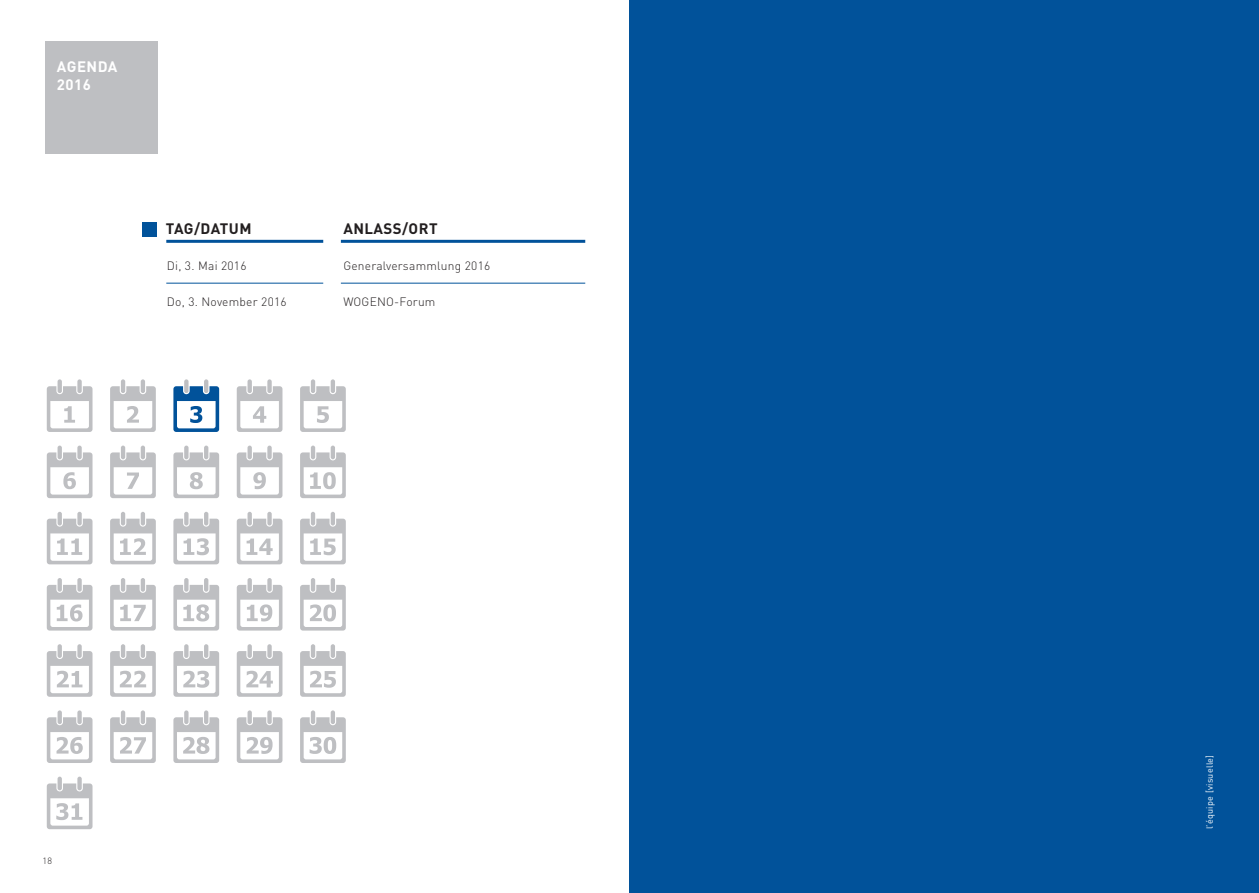
<style>
.page{position:relative;width:1259px;height:893px;background:#fff}
.page>*{position:absolute;margin:0;border:0;box-sizing:border-box;transform-origin:0 0}
.t1{font:700 15px "DIN";letter-spacing:.03em;color:#231f20}
.t2{font:700 15px/18px "DIN";letter-spacing:.03em;color:#fff}
.t3{font:300 12px "DIN";letter-spacing:.02em;color:#231f20}
.t4{font:9px "DIN";letter-spacing:.03em;color:#fff}
.t5{font:300 9px "DIN";color:#231f20}
</style>
<div class="page">
<div style="left:45px;top:42px;width:112px;height:112px;background:#bebfc2"></div>
<div style="left:142px;top:222px;width:15px;height:15px;background:#01529a"></div>
<hr style="left:166px;top:240px;width:157px;height:3px;background:#01529a">
<hr style="left:341px;top:240px;width:244px;height:3px;background:#01529a">
<hr style="left:341px;top:283px;width:244px;height:1px;background:#01529a">
<hr style="left:166px;top:283px;width:157px;height:1px;background:#01529a">
<div style="left:77px;top:446px;width:5px;height:13px;background:#bebfc2;border-radius:2px"></div>
<hr style="left:58px;top:446px;width:4px;height:13px;background:#bebfc2;border-radius:2px">
<svg style="left:47px;top:452px;width:45px;height:46px"></svg>
<hr style="left:141px;top:446px;width:4px;height:13px;background:#bebfc2;border-radius:2px">
<hr style="left:121px;top:446px;width:4px;height:13px;background:#bebfc2;border-radius:2px">
<svg style="left:110px;top:452px;width:46px;height:46px"></svg>
<hr style="left:204px;top:446px;width:4px;height:13px;background:#bebfc2;border-radius:2px">
<svg style="left:184px;top:446px;width:4px;height:13px"></svg>
<svg style="left:173px;top:452px;width:46px;height:46px"></svg>
<div style="left:267px;top:446px;width:5px;height:13px;background:#bebfc2;border-radius:2px"></div>
<div style="left:247px;top:446px;width:5px;height:13px;background:#bebfc2;border-radius:2px"></div>
<svg style="left:237px;top:452px;width:45px;height:46px"></svg>
<hr style="left:331px;top:446px;width:4px;height:13px;background:#bebfc2;border-radius:2px">
<hr style="left:311px;top:446px;width:4px;height:13px;background:#bebfc2;border-radius:2px">
<svg style="left:300px;top:452px;width:46px;height:46px"></svg>
<div style="left:77px;top:512px;width:5px;height:13px;background:#bebfc2;border-radius:2px"></div>
<hr style="left:58px;top:512px;width:4px;height:13px;background:#bebfc2;border-radius:2px">
<svg style="left:47px;top:519px;width:45px;height:45px"></svg>
<hr style="left:141px;top:512px;width:4px;height:13px;background:#bebfc2;border-radius:2px">
<hr style="left:121px;top:512px;width:4px;height:13px;background:#bebfc2;border-radius:2px">
<svg style="left:110px;top:519px;width:46px;height:45px"></svg>
<hr style="left:204px;top:512px;width:4px;height:13px;background:#bebfc2;border-radius:2px">
<svg style="left:184px;top:512px;width:4px;height:13px"></svg>
<svg style="left:173px;top:519px;width:46px;height:45px"></svg>
<div style="left:267px;top:512px;width:5px;height:13px;background:#bebfc2;border-radius:2px"></div>
<div style="left:247px;top:512px;width:5px;height:13px;background:#bebfc2;border-radius:2px"></div>
<svg style="left:237px;top:519px;width:45px;height:45px"></svg>
<hr style="left:331px;top:512px;width:4px;height:13px;background:#bebfc2;border-radius:2px">
<hr style="left:311px;top:512px;width:4px;height:13px;background:#bebfc2;border-radius:2px">
<svg style="left:300px;top:519px;width:46px;height:45px"></svg>
<div style="left:77px;top:578px;width:5px;height:14px;background:#bebfc2;border-radius:2px"></div>
<hr style="left:58px;top:578px;width:4px;height:14px;background:#bebfc2;border-radius:2px">
<svg style="left:47px;top:585px;width:45px;height:46px"></svg>
<hr style="left:141px;top:578px;width:4px;height:14px;background:#bebfc2;border-radius:2px">
<hr style="left:121px;top:578px;width:4px;height:14px;background:#bebfc2;border-radius:2px">
<svg style="left:110px;top:585px;width:46px;height:46px"></svg>
<hr style="left:204px;top:578px;width:4px;height:14px;background:#bebfc2;border-radius:2px">
<svg style="left:184px;top:578px;width:4px;height:14px"></svg>
<svg style="left:173px;top:585px;width:46px;height:46px"></svg>
<div style="left:267px;top:578px;width:5px;height:14px;background:#bebfc2;border-radius:2px"></div>
<div style="left:247px;top:578px;width:5px;height:14px;background:#bebfc2;border-radius:2px"></div>
<svg style="left:237px;top:585px;width:45px;height:46px"></svg>
<hr style="left:331px;top:578px;width:4px;height:14px;background:#bebfc2;border-radius:2px">
<hr style="left:311px;top:578px;width:4px;height:14px;background:#bebfc2;border-radius:2px">
<svg style="left:300px;top:585px;width:46px;height:46px"></svg>
<div style="left:77px;top:644px;width:5px;height:14px;background:#bebfc2;border-radius:2px"></div>
<hr style="left:58px;top:644px;width:4px;height:14px;background:#bebfc2;border-radius:2px">
<svg style="left:47px;top:651px;width:45px;height:46px"></svg>
<hr style="left:141px;top:644px;width:4px;height:14px;background:#bebfc2;border-radius:2px">
<hr style="left:121px;top:644px;width:4px;height:14px;background:#bebfc2;border-radius:2px">
<svg style="left:110px;top:651px;width:46px;height:46px"></svg>
<hr style="left:204px;top:644px;width:4px;height:14px;background:#bebfc2;border-radius:2px">
<svg style="left:184px;top:644px;width:4px;height:14px"></svg>
<svg style="left:173px;top:651px;width:46px;height:46px"></svg>
<div style="left:267px;top:644px;width:5px;height:14px;background:#bebfc2;border-radius:2px"></div>
<div style="left:247px;top:644px;width:5px;height:14px;background:#bebfc2;border-radius:2px"></div>
<svg style="left:237px;top:651px;width:45px;height:46px"></svg>
<hr style="left:331px;top:644px;width:4px;height:14px;background:#bebfc2;border-radius:2px">
<hr style="left:311px;top:644px;width:4px;height:14px;background:#bebfc2;border-radius:2px">
<svg style="left:300px;top:651px;width:46px;height:46px"></svg>
<div style="left:77px;top:710px;width:5px;height:14px;background:#bebfc2;border-radius:2px"></div>
<hr style="left:58px;top:710px;width:4px;height:14px;background:#bebfc2;border-radius:2px">
<svg style="left:47px;top:717px;width:45px;height:46px"></svg>
<hr style="left:141px;top:710px;width:4px;height:14px;background:#bebfc2;border-radius:2px">
<hr style="left:121px;top:710px;width:4px;height:14px;background:#bebfc2;border-radius:2px">
<svg style="left:110px;top:717px;width:46px;height:46px"></svg>
<hr style="left:204px;top:710px;width:4px;height:14px;background:#bebfc2;border-radius:2px">
<svg style="left:184px;top:710px;width:4px;height:14px"></svg>
<svg style="left:173px;top:717px;width:46px;height:46px"></svg>
<div style="left:267px;top:710px;width:5px;height:14px;background:#bebfc2;border-radius:2px"></div>
<div style="left:247px;top:710px;width:5px;height:14px;background:#bebfc2;border-radius:2px"></div>
<svg style="left:237px;top:717px;width:45px;height:46px"></svg>
<hr style="left:331px;top:710px;width:4px;height:14px;background:#bebfc2;border-radius:2px">
<svg style="left:311px;top:710px;width:4px;height:14px"></svg>
<svg style="left:300px;top:717px;width:46px;height:46px"></svg>
<div style="left:77px;top:777px;width:5px;height:13px;background:#bebfc2;border-radius:2px"></div>
<hr style="left:58px;top:777px;width:4px;height:13px;background:#bebfc2;border-radius:2px">
<svg style="left:47px;top:783px;width:45px;height:46px"></svg>
<div style="left:77px;top:379px;width:5px;height:14px;background:#bebfc2;border-radius:2px"></div>
<hr style="left:58px;top:379px;width:4px;height:14px;background:#bebfc2;border-radius:2px">
<svg style="left:47px;top:386px;width:45px;height:46px"></svg>
<hr style="left:141px;top:379px;width:4px;height:14px;background:#bebfc2;border-radius:2px">
<hr style="left:121px;top:379px;width:4px;height:14px;background:#bebfc2;border-radius:2px">
<svg style="left:110px;top:386px;width:46px;height:46px"></svg>
<hr style="left:204px;top:379px;width:4px;height:14px;background:#bebfc2;border-radius:2px">
<svg style="left:184px;top:379px;width:4px;height:14px"></svg>
<svg style="left:173px;top:386px;width:46px;height:46px"></svg>
<div style="left:267px;top:379px;width:5px;height:14px;background:#bebfc2;border-radius:2px"></div>
<div style="left:247px;top:379px;width:5px;height:14px;background:#bebfc2;border-radius:2px"></div>
<svg style="left:237px;top:386px;width:45px;height:46px"></svg>
<hr style="left:331px;top:379px;width:4px;height:14px;background:#bebfc2;border-radius:2px">
<hr style="left:311px;top:379px;width:4px;height:14px;background:#bebfc2;border-radius:2px">
<svg style="left:300px;top:386px;width:46px;height:46px"></svg>
<div style="left:629px;top:0;width:630px;height:893px;background:#01529a"></div>
<p class="t2" style="left:57px;top:57px;width:62px">AGENDA<br>2016</p>
<p class="t1" style="left:166px;top:219px;width:87px">TAG/DATUM</p>
<p class="t1" style="left:343px;top:219px;width:96px">ANLASS/ORT</p>
<p class="t3" style="left:167px;top:258px;width:81px">Di, 3. Mai 2016</p>
<p class="t3" style="left:343px;top:258px;width:148px">Generalversammlung 2016</p>
<p class="t3" style="left:167px;top:294px;width:121px">Do, 3. November 2016</p>
<p class="t3" style="left:343px;top:294px;width:94px">WOGENO-Forum</p>
<p class="t5" style="left:43px;top:855px;width:11px">18</p>
<p class="t4" style="left:1204px;top:829px;width:76px;rotate:-90deg">l’équipe [visuelle]</p>
</div>
